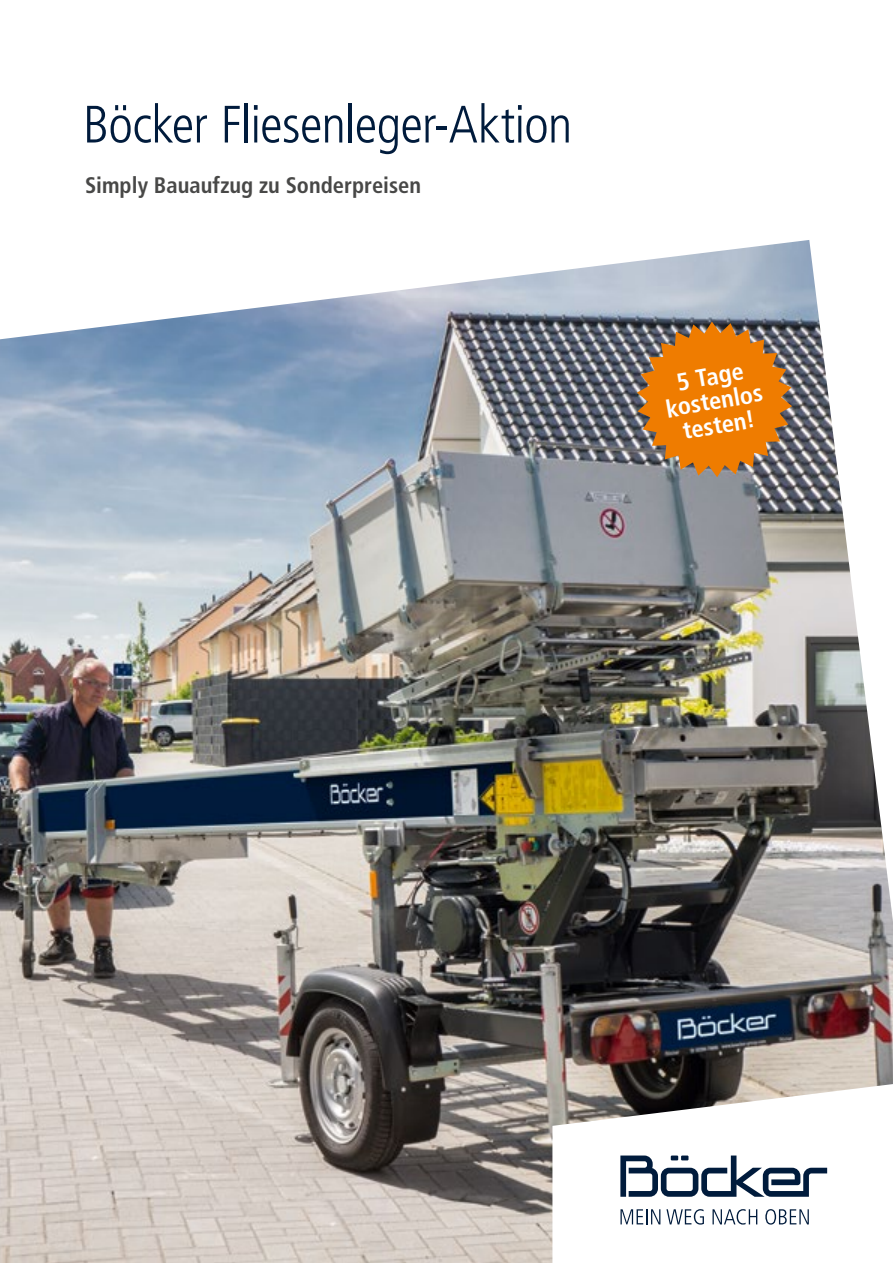
<style>
.page{position:relative;width:893px;height:1263px;background:#fff}
.page>*{position:absolute;margin:0;border:0;box-sizing:border-box;transform-origin:0 0}
.t1{font:300 condensed 52.5px "Frutiger LT Pro";letter-spacing:-.015em;color:#001b3c}
.t2{font:700 condensed 24.45px/24.5px "Frutiger LT Pro";color:#fff;text-align:center}
.t3{font:700 condensed 22.5px "Frutiger LT Pro";color:#484847}
</style>
<div class="page">
<img style="left:0;top:240px;width:893px;height:1023px">
<svg style="left:552px;top:1084px;width:341px;height:179px"></svg>
<svg style="left:620px;top:1155px;width:207px;height:42px"></svg>
<svg style="left:620px;top:1209px;width:40px;height:15px"></svg>
<svg style="left:666px;top:1209px;width:38px;height:15px"></svg>
<svg style="left:712px;top:1209px;width:45px;height:15px"></svg>
<svg style="left:765px;top:1209px;width:44px;height:15px"></svg>
<svg style="left:637px;top:322px;width:155px;height:155px;background:#c57827"></svg>
<h1 class="t1" style="left:83px;top:94px;width:491px">Böcker Fliesenleger-Aktion</h1>
<p class="t3" style="left:85px;top:171px;width:338px">Simply Bauaufzug zu Sonderpreisen</p>
<p class="t2" style="left:660px;top:373px;width:99px;rotate:-10deg">5 Tage kostenlos testen!</p>
</div>
